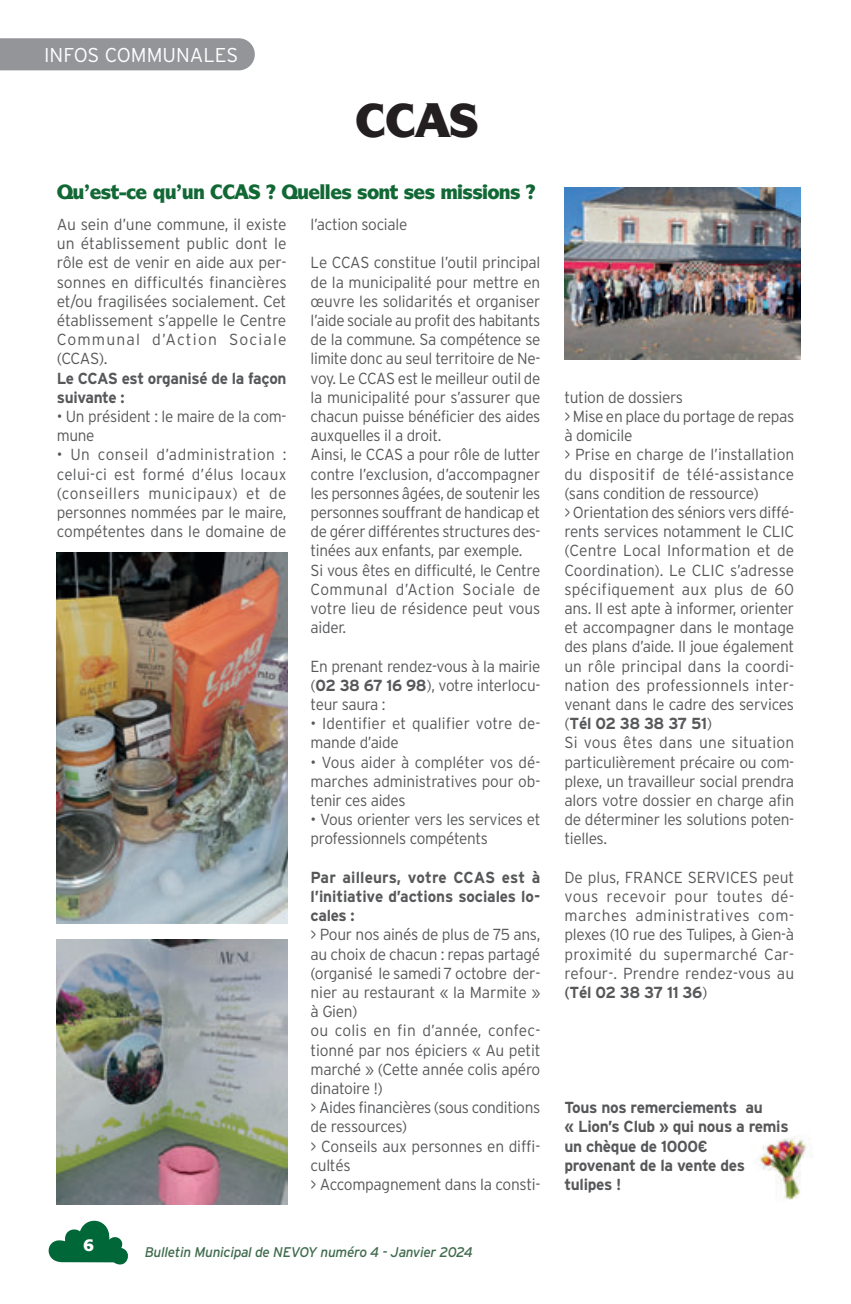
<style>
.page{position:relative;width:851px;height:1304px;background:#fff}
.page>*{position:absolute;margin:0;border:0;box-sizing:border-box;transform-origin:0 0}
.t1{font:46px "Antalya";color:#231f20}
.t2{font:20px "Antalya";letter-spacing:-.02em;color:#116835;scale:.96 1}
.t3{font:300 20px "Interstate";color:#fff}
.t4{font:300 16px/19.2px "Interstate";letter-spacing:-.02em;color:#57585a;text-align:justify}
.t5{font:300 16px/19.2px "Interstate";letter-spacing:-.02em;color:#57585a;scale:.96 1}
.t6{font:700 16px/19.2px "Interstate";letter-spacing:-.02em;color:#57585a;scale:.96 1}
.t7{font:700 16px/19.2px "Interstate";letter-spacing:-.02em;color:#57585a}
.t8{font:300 16px/19.2px "Interstate";letter-spacing:.005em;color:#57585a;scale:.96 1}
.t9{font:16px "Antalya";color:#fff}
.t10{font:italic 14px "Interstate";letter-spacing:-.02em;color:#406b4e}
.s1{font-weight:700}
.s2{font-weight:400}
</style>
<div class="page">
<svg style="left:48px;top:1220px;width:80px;height:45px"></svg>
<div style="left:0;top:38px;width:255px;height:32px;background:#939598"></div>
<img style="left:564px;top:187px;width:236px;height:172px">
<img style="left:57px;top:940px;width:230px;height:265px">
<img style="left:57px;top:553px;width:230px;height:371px">
<img style="left:754px;top:1135px;width:59px;height:65px">
<p class="t3" style="left:44px;top:44px;width:196px">INFOS COMMUNALES</p>
<h1 class="t1" style="left:355px;top:91px;width:125px">CCAS</h1>
<p class="t2" style="left:57px;top:180px;width:500px">Qu’est-ce qu’un CCAS ? Quelles sont ses missions ?</p>
<p class="t4" style="left:57px;top:215px;width:231px">Au sein d’une commune, il existe un établissement public dont le rôle est de venir en aide aux per&shy;sonnes en difficultés financières et/ou fragilisées socialement. Cet établissement s’appelle le Centre Communal d’Action Sociale (CCAS).</p>
<p class="t6" style="left:57px;top:368px;width:241px">Le CCAS est organisé de la façon suivante :</p>
<p class="t5" style="left:57px;top:407px;width:241px">• Un président : le maire de la com&shy;mune</p>
<p class="t5" style="left:57px;top:445px;width:241px;text-align:justify">• Un conseil d’administration : celui-ci est formé d’élus locaux (conseillers municipaux) et de personnes nommées par le maire, compétentes dans le domaine de</p>
<p class="t5" style="left:310px;top:215px;width:102px">l’action sociale</p>
<p class="t5" style="left:310px;top:253px;width:241px">Le CCAS constitue l’outil principal de la municipalité pour mettre en œuvre les solidarités et organiser l’aide sociale au profit des habitants de la commune. Sa compétence se limite donc au seul territoire de Ne&shy;voy. Le CCAS est le meilleur outil de la municipalité pour s’assurer que chacun puisse bénéficier des aides auxquelles il a droit.<br>Ainsi, le CCAS a pour rôle de lutter contre l’exclusion, d’accompagner les personnes âgées, de soutenir les personnes souffrant de handicap et de gérer différentes structures des&shy;tinées aux enfants, par exemple.<br>Si vous êtes en difficulté, le Centre<br>Communal d’Action Sociale de votre lieu de résidence peut vous aider.</p>
<p class="t5" style="left:310px;top:656px;width:241px;text-align:justify">En prenant rendez-vous à la mairie (<span class="s1">02 38 67 16 98</span>), votre interlocu&shy;teur saura :</p>
<p class="t8" style="left:310px;top:714px;width:241px">• Identifier et qualifier votre de&shy;mande d’aide</p>
<p class="t5" style="left:310px;top:752px;width:241px;text-align:justify">• Vous aider à compléter vos dé&shy;marches administratives pour ob&shy;tenir ces aides</p>
<p class="t5" style="left:310px;top:810px;width:241px">• Vous orienter vers les services et professionnels compétents</p>
<p class="t6" style="left:310px;top:867px;width:241px;text-align:justify">Par ailleurs, votre CCAS est à l’initiative d’actions sociales lo&shy;cales :</p>
<p class="t4" style="left:310px;top:925px;width:231px;text-align:left">&gt; Pour nos ainés de plus de 75 ans, au choix de chacun : repas partagé (organisé le samedi 7 octobre der&shy;nier au restaurant « la Marmite » à Gien)<br>ou colis en fin d’année, confec&shy;tionné par nos épiciers « Au petit marché » (Cette année colis apéro dinatoire !)<br>&gt; Aides financières (sous conditions de ressources)<br>&gt; Conseils aux personnes en diffi&shy;cultés<br>&gt; Accompagnement dans la consti-</p>
<p class="t9" style="left:83px;top:1235px;width:12px">6</p>
<p class="t10" style="left:145px;top:1244px;width:330px">Bulletin Municipal de NEVOY numéro 4 - Janvier 2024</p>
<p class="t4" style="left:564px;top:387px;width:231px;text-align:left">tution de dossiers<br>&gt; Mise en place du portage de repas à domicile<br>&gt; Prise en charge de l’installation du dispositif de télé-assistance (sans condition de ressource)<br>&gt; Orientation des séniors vers diffé&shy;rents services notamment le CLIC (Centre Local Information et de<br>Coordination). Le CLIC s’adresse spécifiquement aux plus de 60 ans. Il est apte à informer, orienter et accompagner dans le montage des plans d’aide. Il joue également un rôle principal dans la coordi&shy;nation des professionnels inter&shy;venant dans le cadre des services (<span class="s1">Tél 02 38 38 37 51</span>)<br>Si vous êtes dans une situation particulièrement précaire ou com&shy;plexe, un travailleur social prendra alors votre dossier en charge afin de déterminer les solutions poten&shy;tielles.</p>
<p class="t4" style="left:564px;top:867px;width:231px">De plus, FRANCE SERVICES peut vous recevoir pour toutes dé&shy;marches administratives com&shy;plexes (10 rue des Tulipes, à Gien-à proximité du supermarché Car&shy;refour-. Prendre rendez-vous au <span class="s2">(</span><span class="s1">Tél 02 38 37 11 36</span>)</p>
<p class="t7" style="left:564px;top:1098px;width:226px">Tous nos remerciements au<br>« Lion’s Club » qui nous a remis un chèque de 1000€<br>provenant de la vente des tulipes !</p>
</div>
